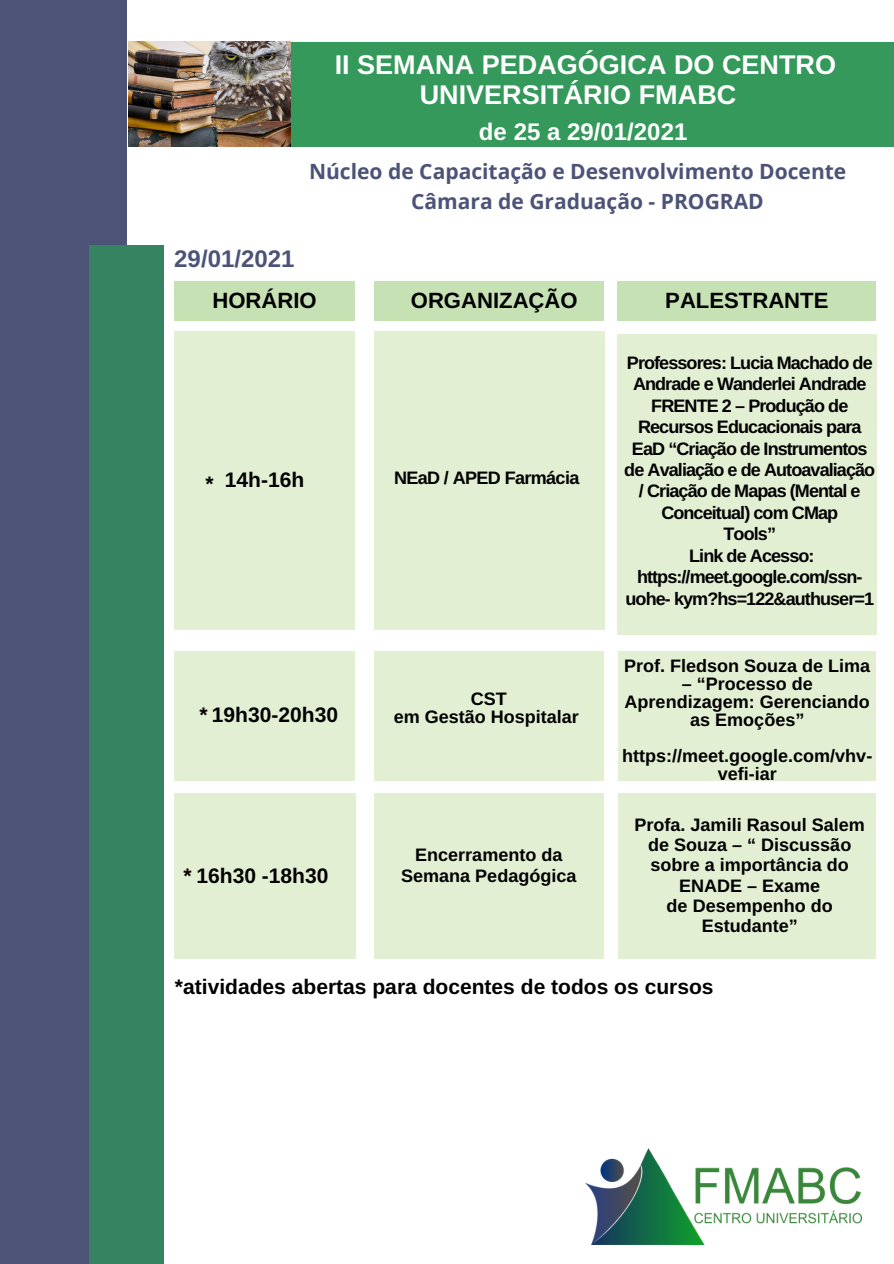
<style>
.page{position:relative;width:894px;height:1264px;background:#fff}
.page>*{position:absolute;margin:0;border:0;box-sizing:border-box;transform-origin:0 0}
.t1{font:700 27px/30.5px "Arimo";color:#fff;text-align:center}
.t2{font:700 24px "Arimo";color:#fff}
.t3{font:700 24px "Arimo";color:#4c5377}
.t4{font:700 22.05px "Arimo";color:#000}
.t5{font:700 21px "Arimo";color:#000}
.t6{font:700 21px "Open Sans";color:#4c5377}
.t7{font:700 18px/21.5px "Arimo";letter-spacing:-.035em;color:#000;text-align:center}
.t8{font:700 18px/20.2px "Arimo";color:#000;text-align:center}
</style>
<div class="page">
<div style="left:269px;top:42px;width:624px;height:104px;background:#34995b"></div>
<div style="left:0;top:0;width:127px;height:1263px;background:#4c5377"></div>
<div style="left:89px;top:245px;width:75px;height:1018px;background:#368361"></div>
<img style="left:585px;top:1148px;width:275px;height:96px">
<div style="left:174px;top:281px;width:181px;height:39px;background:#c6e2b4"></div>
<div style="left:374px;top:281px;width:229px;height:39px;background:#c6e2b4"></div>
<div style="left:617px;top:281px;width:259px;height:39px;background:#c6e2b4"></div>
<div style="left:374px;top:331px;width:230px;height:299px;background:#e3efd3"></div>
<div style="left:617px;top:334px;width:259px;height:300px;background:#e3efd3"></div>
<div style="left:174px;top:331px;width:181px;height:298px;background:#e3efd3"></div>
<img style="left:128px;top:42px;width:162px;height:104px">
<div style="left:174px;top:650px;width:181px;height:130px;background:#e3efd3"></div>
<div style="left:618px;top:651px;width:257px;height:129px;background:#e3efd3"></div>
<div style="left:374px;top:650px;width:229px;height:130px;background:#e3efd3"></div>
<div style="left:174px;top:793px;width:181px;height:165px;background:#e3efd3"></div>
<div style="left:374px;top:793px;width:229px;height:165px;background:#e3efd3"></div>
<div style="left:618px;top:793px;width:257px;height:165px;background:#e3efd3"></div>
<p class="t1" style="left:334px;top:49px;width:502px">II SEMANA PEDAGÓGICA DO CENTRO<br>UNIVERSITÁRIO FMABC</p>
<p class="t2" style="left:479px;top:118px;width:210px">de 25 a 29/01/2021</p>
<p class="t6" style="left:309px;top:156px;width:538px">Núcleo de Capacitação e Desenvolvimento Docente</p>
<p class="t3" style="left:174px;top:245px;width:122px">29/01/2021</p>
<p class="t6" style="left:411px;top:187px;width:354px">Câmara de Graduação - PROGRAD</p>
<p class="t4" style="left:212px;top:288px;width:106px">HORÁRIO</p>
<p class="t4" style="left:411px;top:288px;width:168px">ORGANIZAÇÃO</p>
<p class="t4" style="left:665px;top:288px;width:164px">PALESTRANTE</p>
<p class="t5" style="left:205px;top:471px;width:10px">*</p>
<p class="t5" style="left:225px;top:468px;width:81px">14h-16h</p>
<p class="t7" style="left:394px;top:467px;width:187px">NEaD / APED Farmácia</p>
<p class="t7" style="left:470px;top:688px;width:37px">CST</p>
<p class="t5" style="left:199px;top:702px;width:140px">* 19h30-20h30</p>
<p class="t8" style="left:393px;top:706px;width:187px">em Gestão Hospitalar</p>
<p class="t5" style="left:183px;top:864px;width:146px">* 16h30 -18h30</p>
<p class="t8" style="left:401px;top:845px;width:177px">Encerramento da<br>Semana Pedagógica</p>
<p class="t7" style="left:624px;top:352px;width:252px">Professores: Lucia Machado de<br>Andrade e Wanderlei Andrade<br>FRENTE 2 – Produção de<br>Recursos Educacionais para<br>EaD “Criação de Instrumentos de Avaliação e de Autoavaliação / Criação de Mapas (Mental e<br>Conceitual) com CMap</p>
<p class="t7" style="left:723px;top:523px;width:54px">Tools”</p>
<p class="t7" style="left:625px;top:544px;width:250px">Link de Acesso: https://meet.google.com/ssn&shy;uohe- kym?hs=122&amp;authuser=1</p>
<p class="t8" style="left:624px;top:655px;width:247px">Prof. Fledson Souza de Lima</p>
<p class="t8" style="left:624px;top:674px;width:247px;line-height:18px">– “Processo de<br>Aprendizagem: Gerenciando as Emoções”</p>
<p class="t8" style="left:622px;top:746px;width:251px;line-height:18px">https://meet.google.com/vhv&shy;vefi-iar</p>
<p class="t8" style="left:634px;top:814px;width:232px">Profa. Jamili Rasoul Salem de Souza – “ Discussão sobre a importância do<br>ENADE – Exame</p>
<p class="t8" style="left:666px;top:895px;width:168px">de Desempenho do<br>Estudante”</p>
<p class="t5" style="left:175px;top:974px;width:540px">*atividades abertas para docentes de todos os cursos</p>
</div>
